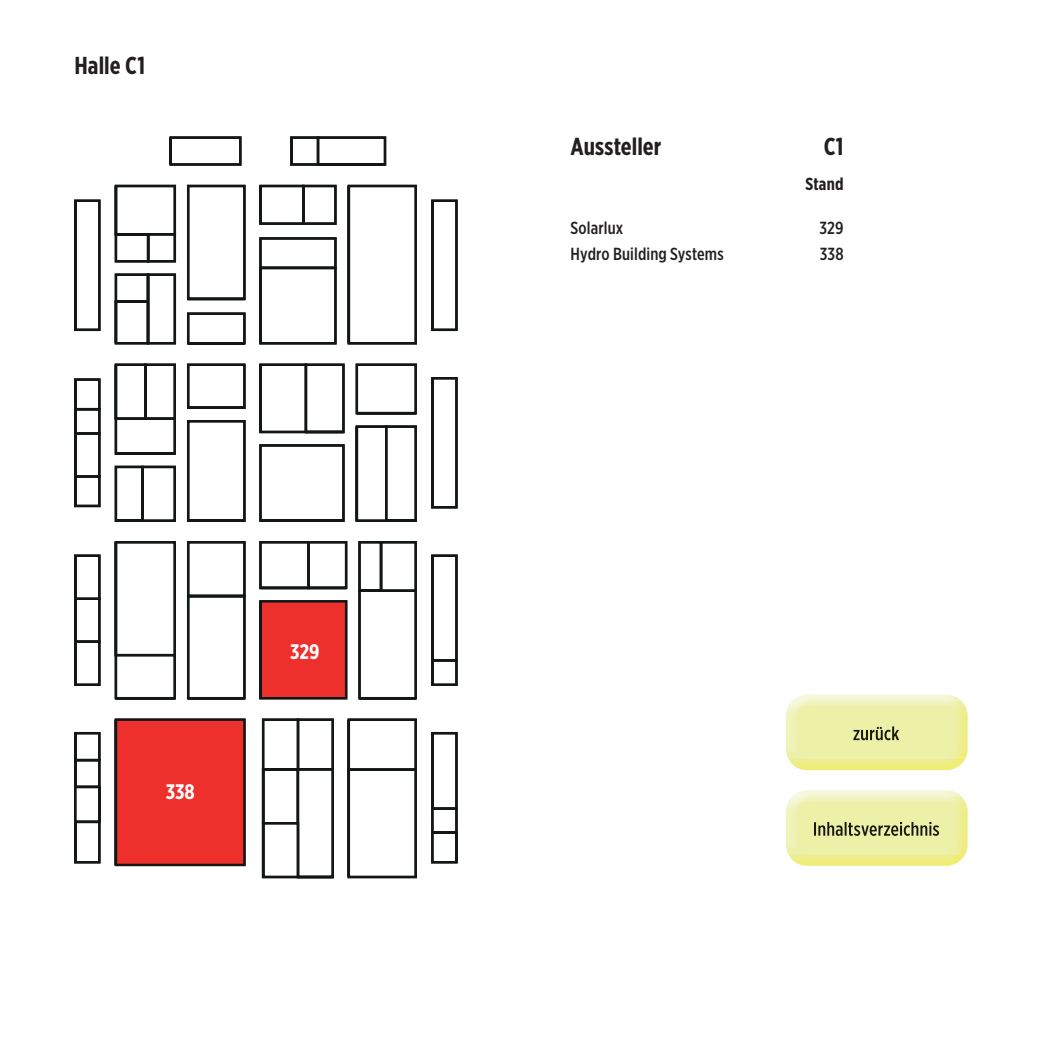
<style>
.page{position:relative;width:1042px;height:1042px;background:#fff}
.page>*{position:absolute;margin:0;border:0;box-sizing:border-box;transform-origin:0 0}
.t1{font:700 24.5px "Gotham X Narrow";letter-spacing:.005em;color:#231f20}
.t2{font:700 21px "Gotham X Narrow";color:#fff}
.t3{font:500 17.5px "Gotham X Narrow";letter-spacing:.01em;color:#231f20}
.t4{font:700 17.5px "Gotham X Narrow";letter-spacing:.01em;color:#231f20}
</style>
<div class="page">
<svg style="left:114px;top:718px;width:132px;height:149px;background:#e1302d"></svg>
<svg style="left:259px;top:444px;width:86px;height:78px"></svg>
<svg style="left:259px;top:600px;width:89px;height:100px;background:#d52e2b"></svg>
<svg style="left:431px;top:377px;width:27px;height:132px"></svg>
<svg style="left:290px;top:136px;width:97px;height:30px"></svg>
<svg style="left:259px;top:541px;width:89px;height:49px"></svg>
<svg style="left:114px;top:465px;width:62px;height:57px"></svg>
<svg style="left:114px;top:541px;width:62px;height:159px"></svg>
<svg style="left:259px;top:237px;width:78px;height:108px"></svg>
<svg style="left:74px;top:199px;width:27px;height:133px"></svg>
<svg style="left:187px;top:363px;width:59px;height:46px"></svg>
<svg style="left:187px;top:184px;width:59px;height:117px"></svg>
<svg style="left:114px;top:363px;width:62px;height:92px"></svg>
<svg style="left:431px;top:554px;width:27px;height:132px"></svg>
<svg style="left:431px;top:199px;width:27px;height:133px"></svg>
<svg style="left:261px;top:718px;width:73px;height:161px"></svg>
<svg style="left:358px;top:541px;width:59px;height:159px"></svg>
<svg style="left:74px;top:378px;width:27px;height:130px"></svg>
<svg style="left:259px;top:184px;width:78px;height:41px"></svg>
<svg style="left:347px;top:184px;width:70px;height:161px"></svg>
<svg style="left:186px;top:541px;width:60px;height:159px"></svg>
<svg style="left:74px;top:554px;width:27px;height:132px"></svg>
<svg style="left:355px;top:425px;width:62px;height:97px"></svg>
<svg style="left:259px;top:363px;width:86px;height:71px"></svg>
<svg style="left:114px;top:184px;width:63px;height:79px"></svg>
<svg style="left:169px;top:136px;width:73px;height:30px"></svg>
<svg style="left:114px;top:273px;width:63px;height:72px"></svg>
<svg style="left:347px;top:718px;width:70px;height:161px"></svg>
<svg style="left:187px;top:312px;width:59px;height:33px"></svg>
<svg style="left:431px;top:731px;width:27px;height:133px"></svg>
<svg style="left:187px;top:420px;width:59px;height:102px"></svg>
<svg style="left:355px;top:363px;width:62px;height:52px"></svg>
<svg style="left:74px;top:731px;width:27px;height:133px"></svg>
<img style="left:794px;top:790px;width:166px;height:5px">
<img style="left:788px;top:853px;width:178px;height:13px">
<img style="left:814px;top:822px;width:125px;height:14px">
<img style="left:861px;top:825px;width:29px;height:11px">
<img style="left:793px;top:694px;width:167px;height:6px">
<img style="left:788px;top:757px;width:178px;height:13px">
<img style="left:786px;top:700px;width:181px;height:57px">
<img style="left:861px;top:726px;width:38px;height:14px">
<svg style="left:853px;top:730px;width:6px;height:10px"></svg>
<h1 class="t1" style="left:74px;top:50px;width:72px">Halle C1</h1>
<p class="t2" style="left:166px;top:779px;width:31px">338</p>
<p class="t2" style="left:290px;top:639px;width:31px">329</p>
<h1 class="t1" style="left:570px;top:131px;width:92px">Aussteller</h1>
<h1 class="t1" style="left:823px;top:131px;width:21px">C1</h1>
<p class="t4" style="left:805px;top:173px;width:40px">Stand</p>
<p class="t3" style="left:570px;top:217px;width:54px">Solarlux</p>
<p class="t3" style="left:819px;top:217px;width:26px">329</p>
<p class="t3" style="left:570px;top:243px;width:155px">Hydro Building Systems</p>
<p class="t3" style="left:820px;top:243px;width:25px">338</p>
</div>
